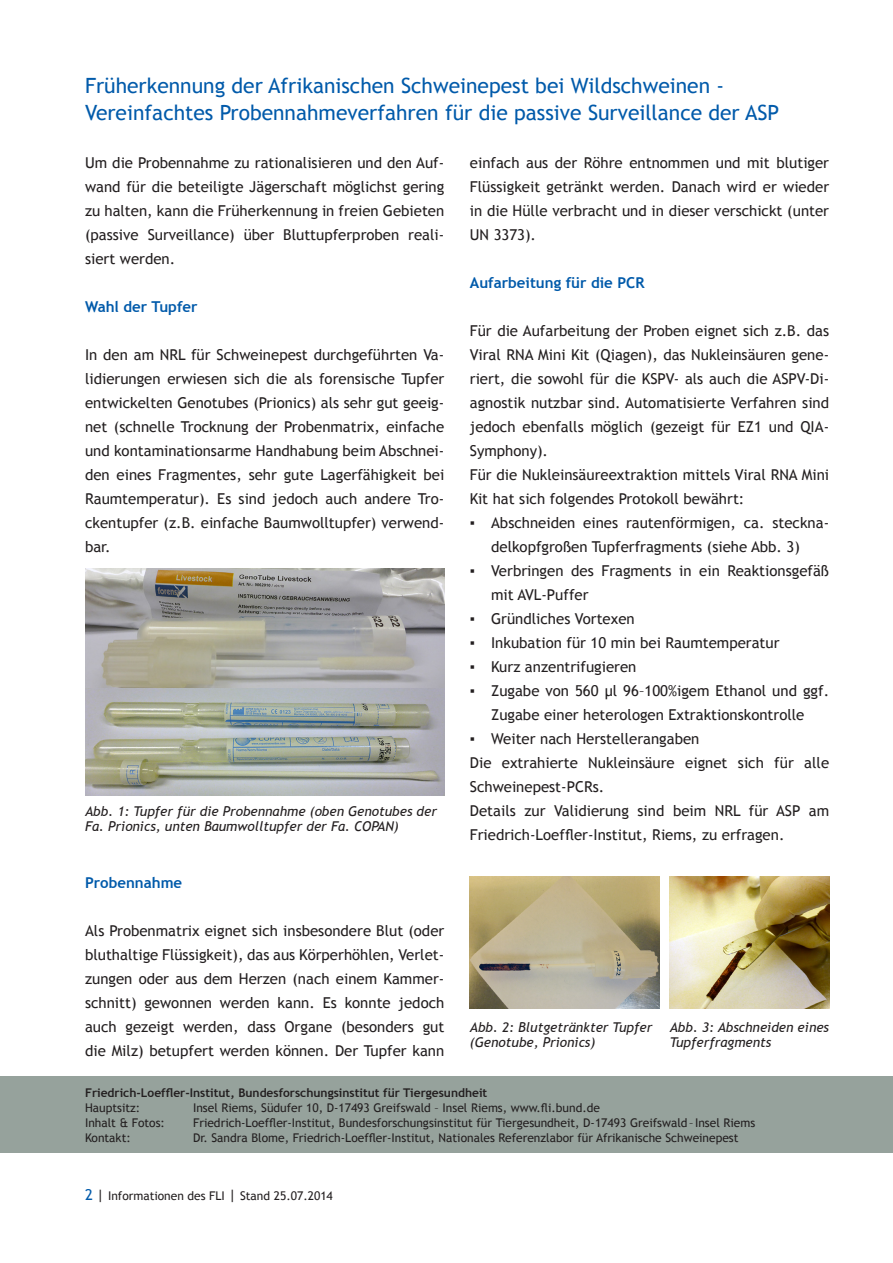
<style>
.page{position:relative;width:893px;height:1263px;background:#fff}
.page>*{position:absolute;margin:0;border:0;box-sizing:border-box;transform-origin:0 0}
.t1{font:21px/27px "Trebuchet MS";color:#015aaa}
.t2{font:15px/24px "Trebuchet MS";color:#231f20;text-align:justify}
.t3{font:700 15px "Trebuchet MS";color:#015aaa}
.t4{font:italic 13.5px/15px "Trebuchet MS";color:#231f20}
.t5{font:12px "Trebuchet MS";color:#231f20}
.t6{font:700 12px "Trebuchet MS";color:#231f20}
.s1{font-family:"Arial"}
.s2{font-size:15px;color:#015aaa}
.s3{font-size:15px}
</style>
<div class="page">
<div style="left:0;top:1076px;width:893px;height:77px;background:#96a29c"></div>
<img style="left:85px;top:569px;width:359px;height:226px">
<img style="left:470px;top:877px;width:189px;height:131px">
<img style="left:670px;top:876px;width:159px;height:132px">
<h1 class="t1" style="left:85px;top:72px;width:696px">Früherkennung der Afrikanischen Schweinepest bei Wildschweinen -<br>Vereinfachtes Probennahmeverfahren für die passive Surveillance der ASP</h1>
<p class="t2" style="left:85px;top:151px;width:361px">Um die Probennahme zu rationalisieren und den Auf&shy;wand für die beteiligte Jägerschaft möglichst gering zu halten, kann die Früherkennung in freien Gebieten (passive Surveillance) über Bluttupferproben reali&shy;siert werden.</p>
<p class="t3" style="left:85px;top:297px;width:114px">Wahl der Tupfer</p>
<p class="t2" style="left:85px;top:343px;width:361px">In den am NRL für Schweinepest durchgeführten Va&shy;lidierungen erwiesen sich die als forensische Tupfer entwickelten Genotubes (Prionics) als sehr gut geeig&shy;net (schnelle Trocknung der Probenmatrix, einfache und kontaminationsarme Handhabung beim Abschnei&shy;den eines Fragmentes, sehr gute Lagerfähigkeit bei Raumtemperatur). Es sind jedoch auch andere Tro&shy;ckentupfer (z.B. einfache Baumwolltupfer) verwend&shy;bar.</p>
<p class="t4" style="left:85px;top:804px;width:353px">Abb. 1: Tupfer für die Probennahme (oben Genotubes der<br>Fa. Prionics, unten Baumwolltupfer der Fa. COPAN)</p>
<p class="t3" style="left:85px;top:873px;width:99px">Probennahme</p>
<p class="t2" style="left:85px;top:919px;width:361px">Als Probenmatrix eignet sich insbesondere Blut (oder bluthaltige Flüssigkeit), das aus Körperhöhlen, Verlet&shy;zungen oder aus dem Herzen (nach einem Kammer&shy;schnitt) gewonnen werden kann. Es konnte jedoch auch gezeigt werden, dass Organe (besonders gut die Milz) betupfert werden können. Der Tupfer kann</p>
<p class="t2" style="left:470px;top:151px;width:361px">einfach aus der Röhre entnommen und mit blutiger Flüssigkeit getränkt werden. Danach wird er wieder in die Hülle verbracht und in dieser verschickt (unter UN 3373).</p>
<p class="t3" style="left:470px;top:273px;width:176px">Aufarbeitung für die PCR</p>
<p class="t2" style="left:470px;top:319px;width:361px;text-align:left">Für die Aufarbeitung der Proben eignet sich z.B. das Viral RNA Mini Kit (Qiagen), das Nukleinsäuren gene&shy;riert, die sowohl für die KSPV- als auch die ASPV-Di&shy;agnostik nutzbar sind. Automatisierte Verfahren sind jedoch ebenfalls möglich (gezeigt für EZ1 und QIA-Symphony).<br>Für die Nukleinsäureextraktion mittels Viral RNA Mini Kit hat sich folgendes Protokoll bewährt:</p>
<p class="t2" style="left:470px;top:511px;width:361px;text-align:center"><span class="s1">▪</span>▪ Abschneiden eines rautenförmigen, ca. steckna&shy;delkopfgroßen Tupferfragments (siehe Abb. 3)</p>
<p class="t2" style="left:491px;top:559px;width:339px;text-indent:-21px"><span class="s1">▪</span>▪ Verbringen des Fragments in ein Reaktionsgefäß mit AVL-Puffer</p>
<p class="t2" style="left:470px;top:607px;width:166px"><span class="s1">▪</span>▪ Gründliches Vortexen</p>
<p class="t2" style="left:470px;top:631px;width:311px"><span class="s1">▪</span>▪ Inkubation für 10 min bei Raumtemperatur</p>
<p class="t2" style="left:470px;top:655px;width:168px"><span class="s1">▪</span>▪ Kurz anzentrifugieren</p>
<p class="t2" style="left:470px;top:679px;width:361px;text-align:center"><span class="s1">▪</span>▪ Zugabe von 560 µl 96–100%igem Ethanol und ggf.<br>Zugabe einer heterologen Extraktionskontrolle</p>
<p class="t2" style="left:470px;top:727px;width:361px;text-align:left"><span class="s1">▪</span>▪ Weiter nach Herstellerangaben<br>Die extrahierte Nukleinsäure eignet sich für alle Schweinepest-PCRs.<br>Details zur Validierung sind beim NRL für ASP am Friedrich-Loeffler-Institut, Riems, zu erfragen.</p>
<p class="t4" style="left:470px;top:1020px;width:184px">Abb. 2: Blutgetränkter Tupfer (Genotube, Prionics)</p>
<p class="t4" style="left:670px;top:1020px;width:161px">Abb. 3: Abschneiden eines<br>Tupferfragments</p>
<p class="t6" style="left:85px;top:1085px;width:404px">Friedrich-Loeffler-Institut, Bundesforschungsinstitut für Tiergesundheit</p>
<p class="t5" style="left:85px;top:1100px;width:57px">Hauptsitz:</p>
<p class="t5" style="left:193px;top:1100px;width:408px">Insel Riems, Südufer 10, D-17493 Greifswald – Insel Riems, www.fli.bund.de</p>
<p class="t5" style="left:85px;top:1115px;width:81px">Inhalt &amp; Fotos:</p>
<p class="t5" style="left:193px;top:1115px;width:564px">Friedrich-Loeffler-Institut, Bundesforschungsinstitut für Tiergesundheit, D-17493 Greifswald–Insel Riems</p>
<p class="t5" style="left:85px;top:1130px;width:47px">Kontakt:</p>
<p class="t5" style="left:193px;top:1130px;width:547px">Dr. Sandra Blome, Friedrich-Loeffler-Institut, Nationales Referenzlabor für Afrikanische Schweinepest</p>
<p class="t5" style="left:85px;top:1189px;width:249px"><span class="s2">2</span> <span class="s3">|</span> Informationen des FLI <span class="s3">|</span> Stand 25.07.2014</p>
</div>
